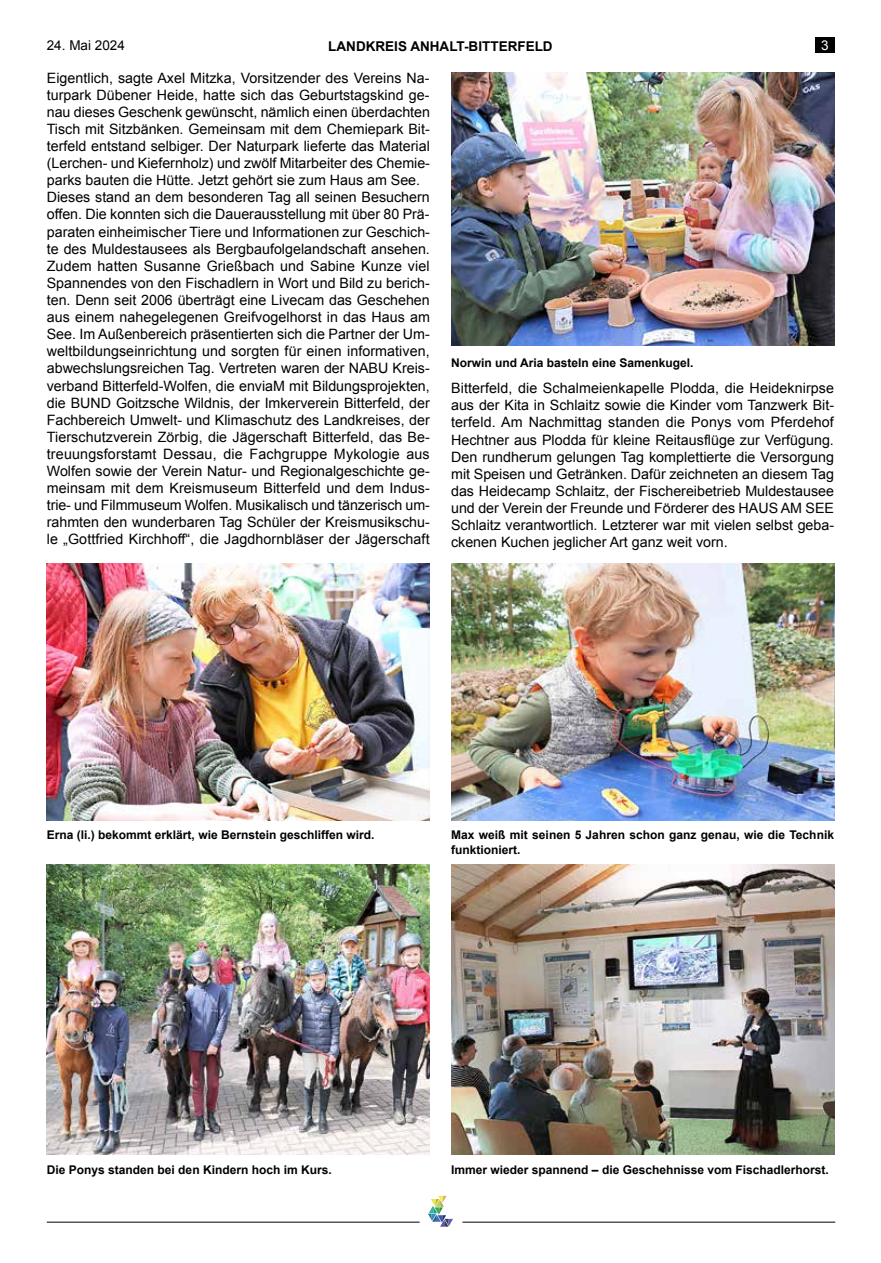
<style>
.page{position:relative;width:881px;height:1263px;background:#fff}
.page>*{position:absolute;margin:0;border:0;box-sizing:border-box;transform-origin:0 0}
.t1{font:14.25px/17.1px "Arial";color:#000}
.t2{font:700 13.5px "Arial";color:#000}
.t3{font:13.5px "Arial";color:#000}
.t4{font:13.5px "Arial";color:#fff}
.t5{font:700 12px/14.4px "Arial";color:#000}
</style>
<div class="page">
<div style="left:815px;top:37px;width:19px;height:16px;background:#000"></div>
<hr style="left:47px;top:1222px;width:372px;height:1px;background:#000">
<hr style="left:462px;top:1222px;width:373px;height:1px;background:#000">
<svg style="left:428px;top:1196px;width:25px;height:31px"></svg>
<img style="left:47px;top:864px;width:382px;height:291px">
<img style="left:451px;top:864px;width:382px;height:291px">
<img style="left:451px;top:72px;width:382px;height:274px">
<img style="left:47px;top:563px;width:382px;height:257px">
<img style="left:451px;top:563px;width:382px;height:257px">
<p class="t3" style="left:47px;top:37px;width:80px">24. Mai 2024</p>
<p class="t2" style="left:328px;top:38px;width:226px">LANDKREIS ANHALT-BITTERFELD</p>
<p class="t4" style="left:820px;top:37px;width:9px">3</p>
<p class="t1" style="left:47px;top:69px;width:384px">Eigentlich, sagte Axel Mitzka, Vorsitzender des Vereins Na&shy;turpark Dübener Heide, hatte sich das Geburtstagskind ge&shy;nau dieses Geschenk gewünscht, nämlich einen überdachten Tisch mit Sitzbänken. Gemeinsam mit dem Chemiepark Bit&shy;terfeld entstand selbiger. Der Naturpark lieferte das Material (Lerchen- und Kiefernholz) und zwölf Mitarbeiter des Chemie&shy;parks bauten die Hütte. Jetzt gehört sie zum Haus am See.<br>Dieses stand an dem besonderen Tag all seinen Besuchern offen. Die konnten sich die Dauerausstellung mit über 80 Prä&shy;paraten einheimischer Tiere und Informationen zur Geschich&shy;te des Muldestausees als Bergbaufolgelandschaft ansehen.<br>Zudem hatten Susanne Grießbach und Sabine Kunze viel Spannendes von den Fischadlern in Wort und Bild zu berich&shy;ten. Denn seit 2006 überträgt eine Livecam das Geschehen aus einem nahegelegenen Greifvogelhorst in das Haus am See. Im Außenbereich präsentierten sich die Partner der Um&shy;weltbildungseinrichtung und sorgten für einen informativen, abwechslungsreichen Tag. Vertreten waren der NABU Kreis&shy;verband Bitterfeld-Wolfen, die enviaM mit Bildungsprojekten, die BUND Goitzsche Wildnis, der Imkerverein Bitterfeld, der Fachbereich Umwelt- und Klimaschutz des Landkreises, der Tierschutzverein Zörbig, die Jägerschaft Bitterfeld, das Be&shy;treuungsforstamt Dessau, die Fachgruppe Mykologie aus Wolfen sowie der Verein Natur- und Regionalgeschichte ge&shy;meinsam mit dem Kreismuseum Bitterfeld und dem Indus&shy;trie- und Filmmuseum Wolfen. Musikalisch und tänzerisch um&shy;rahmten den wunderbaren Tag Schüler der Kreismusikschu&shy;le „Gottfried Kirchhoff“, die Jagdhornbläser der Jägerschaft</p>
<p class="t5" style="left:451px;top:355px;width:244px">Norwin und Aria basteln eine Samenkugel.</p>
<p class="t1" style="left:451px;top:380px;width:384px;text-align:justify">Bitterfeld, die Schalmeienkapelle Plodda, die Heideknirpse aus der Kita in Schlaitz sowie die Kinder vom Tanzwerk Bit&shy;terfeld. Am Nachmittag standen die Ponys vom Pferdehof Hechtner aus Plodda für kleine Reitausflüge zur Verfügung.<br>Den rundherum gelungen Tag komplettierte die Versorgung mit Speisen und Getränken. Dafür zeichneten an diesem Tag das Heidecamp Schlaitz, der Fischereibetrieb Muldestausee und der Verein der Freunde und Förderer des HAUS AM SEE Schlaitz verantwortlich. Letzterer war mit vielen selbst geba&shy;ckenen Kuchen jeglicher Art ganz weit vorn.</p>
<p class="t5" style="left:47px;top:827px;width:329px">Erna (li.) bekommt erklärt, wie Bernstein geschliffen wird.</p>
<p class="t5" style="left:451px;top:828px;width:384px">Max weiß mit seinen 5 Jahren schon ganz genau, wie die Technik funktioniert.</p>
<p class="t5" style="left:47px;top:1162px;width:286px">Die Ponys standen bei den Kindern hoch im Kurs.</p>
<p class="t5" style="left:451px;top:1163px;width:379px">Immer wieder spannend – die Geschehnisse vom Fischadlerhorst.</p>
</div>
